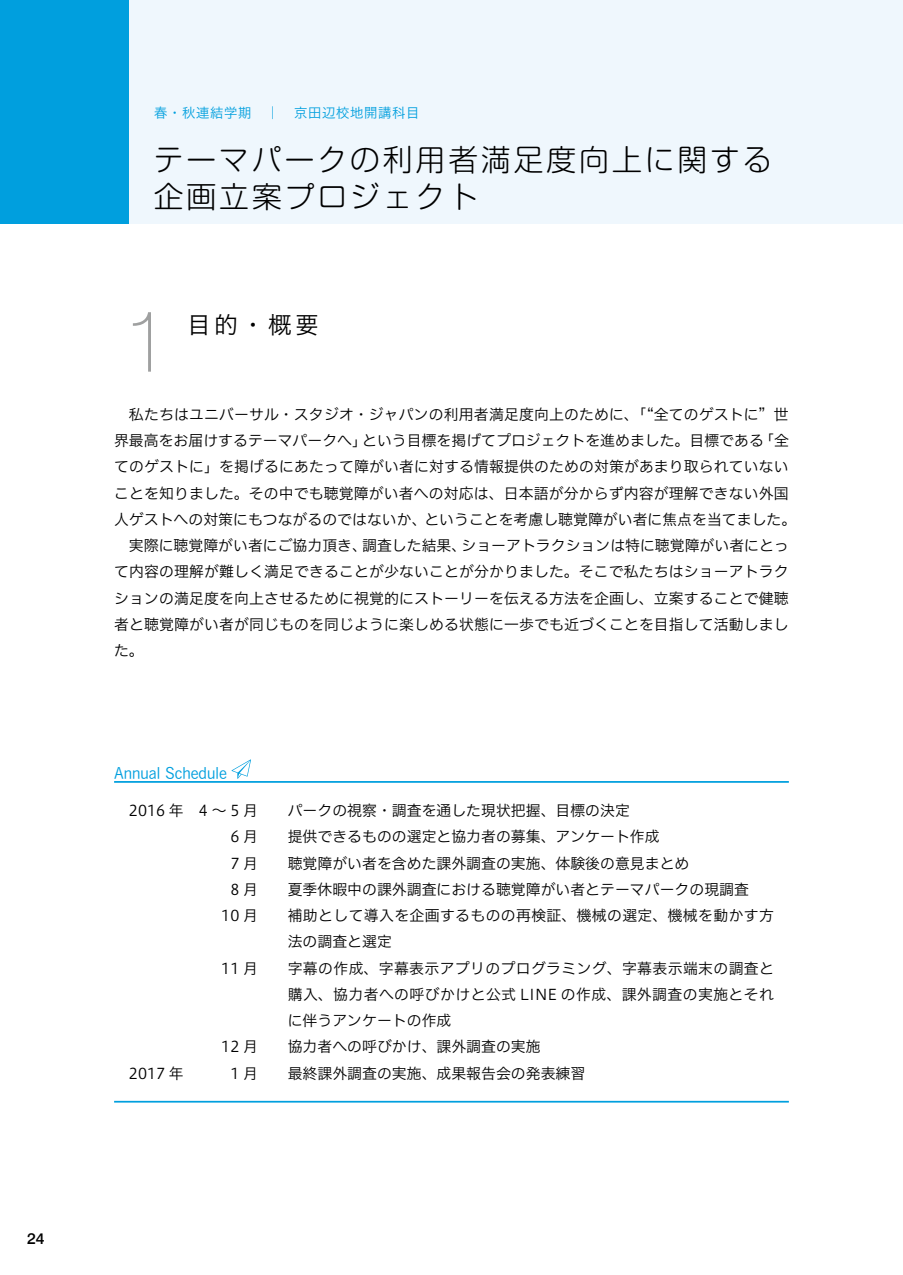
<style>
.page{position:relative;width:903px;height:1275px;background:#fff}
.page>*{position:absolute;margin:0;border:0;box-sizing:border-box;transform-origin:0 0}
.t1{font:100 87.5px "Swiss 721 BT";color:#9fa0a0}
.t2{font:300 29.75px/36.8px "Soft Go Std";letter-spacing:.1em;color:#000}
.t3{font:24.5px "Koburina Go Std W3";color:#000}
.t4{font:15.75px "Koburina Go Std W3";color:#009fde}
.t5{font:500 15.75px "Swiss 721 BT";color:#000}
.t6{font:14.88px/26.2px "Hiragino UD Sans F Std W3";letter-spacing:.01em;color:#000}
.t7{font:14px "Koburina Go Std W3";color:#009fde}
</style>
<div class="page">
<div style="left:0;top:0;width:129px;height:223px;background:#009fde"></div>
<div style="left:129px;top:0;width:774px;height:223px;background:#eff7fd"></div>
<hr style="left:114px;top:781px;width:675px;height:2px;background:#009fde">
<hr style="left:114px;top:1101px;width:675px;height:2px;background:#009fde">
<svg style="left:231px;top:759px;width:20px;height:20px"></svg>
<p class="t5" style="left:27px;top:1229px;width:19px">24</p>
<p class="t7" style="left:154px;top:102px;width:267px">春・秋連結学期　｜　京田辺校地開講科目</p>
<h2 class="t2" style="left:154px;top:139px;width:620px">テーマパークの利用者満足度向上に関する企画立案プロジェクト</h2>
<h1 class="t1" style="left:124px;top:287px;width:47px">1</h1>
<h3 class="t3" style="left:187px;top:307px;width:134px">目的・概要</h3>
<p class="t6" style="left:129px;top:400px;width:661px">私たちはユニバーサル・スタジオ・ジャパンの利用者満足度向上のために、「“全てのゲストに”世</p>
<p class="t6" style="left:114px;top:427px;width:676px">界最高をお届けするテーマパークへ」という目標を掲げてプロジェクトを進めました。目標である「全</p>
<p class="t6" style="left:114px;top:453px;width:676px">てのゲストに」を掲げるにあたって障がい者に対する情報提供のための対策があまり取られていない</p>
<p class="t6" style="left:114px;top:479px;width:676px">ことを知りました。その中でも聴覚障がい者への対応は、日本語が分からず内容が理解できない外国</p>
<p class="t6" style="left:114px;top:505px;width:684px">人ゲストへの対策にもつながるのではないか、ということを考慮し聴覚障がい者に焦点を当てました。</p>
<p class="t6" style="left:129px;top:532px;width:661px">実際に聴覚障がい者にご協力頂き、調査した結果、ショーアトラクションは特に聴覚障がい者にとっ</p>
<p class="t6" style="left:114px;top:558px;width:676px">て内容の理解が難しく満足できることが少ないことが分かりました。そこで私たちはショーアトラク</p>
<p class="t6" style="left:114px;top:584px;width:676px">ションの満足度を向上させるために視覚的にストーリーを伝える方法を企画し、立案することで健聴</p>
<p class="t6" style="left:114px;top:610px;width:676px">者と聴覚障がい者が同じものを同じように楽しめる状態に一歩でも近づくことを目指して活動しまし</p>
<p class="t6" style="left:114px;top:637px;width:31px">た。</p>
<p class="t4" style="left:114px;top:762px;width:114px">Annual Schedule</p>
<p class="t6" style="left:129px;top:796px;width:130px">2016年 4～5月</p>
<p class="t6" style="left:288px;top:796px;width:344px">パークの視察・調査を通した現状把握、目標の決定</p>
<p class="t6" style="left:230px;top:823px;width:29px">6月</p>
<p class="t6" style="left:288px;top:823px;width:373px">提供できるものの選定と協力者の募集、アンケート作成</p>
<p class="t6" style="left:230px;top:849px;width:29px">7月</p>
<p class="t6" style="left:288px;top:849px;width:403px">聴覚障がい者を含めた課外調査の実施、体験後の意見まとめ</p>
<p class="t6" style="left:230px;top:875px;width:29px">8月</p>
<p class="t6" style="left:288px;top:875px;width:463px">夏季休暇中の課外調査における聴覚障がい者とテーマパークの現調査</p>
<p class="t6" style="left:221px;top:901px;width:38px">10 月</p>
<p class="t6" style="left:288px;top:901px;width:488px">補助として導入を企画するものの再検証、機械の選定、機械を動かす方法の調査と選定</p>
<p class="t6" style="left:221px;top:954px;width:38px">11 月</p>
<p class="t6" style="left:288px;top:954px;width:488px;text-align:justify">字幕の作成、字幕表示アプリのプログラミング、字幕表示端末の調査と購入、協力者への呼びかけと公式 LINE の作成、課外調査の実施とそれに伴うアンケートの作成</p>
<p class="t6" style="left:221px;top:1033px;width:38px">12 月</p>
<p class="t6" style="left:288px;top:1033px;width:254px">協力者への呼びかけ、課外調査の実施</p>
<p class="t6" style="left:129px;top:1059px;width:56px">2017 年</p>
<p class="t6" style="left:230px;top:1059px;width:29px">1月</p>
<p class="t6" style="left:288px;top:1059px;width:299px">最終課外調査の実施、成果報告会の発表練習</p>
</div>
